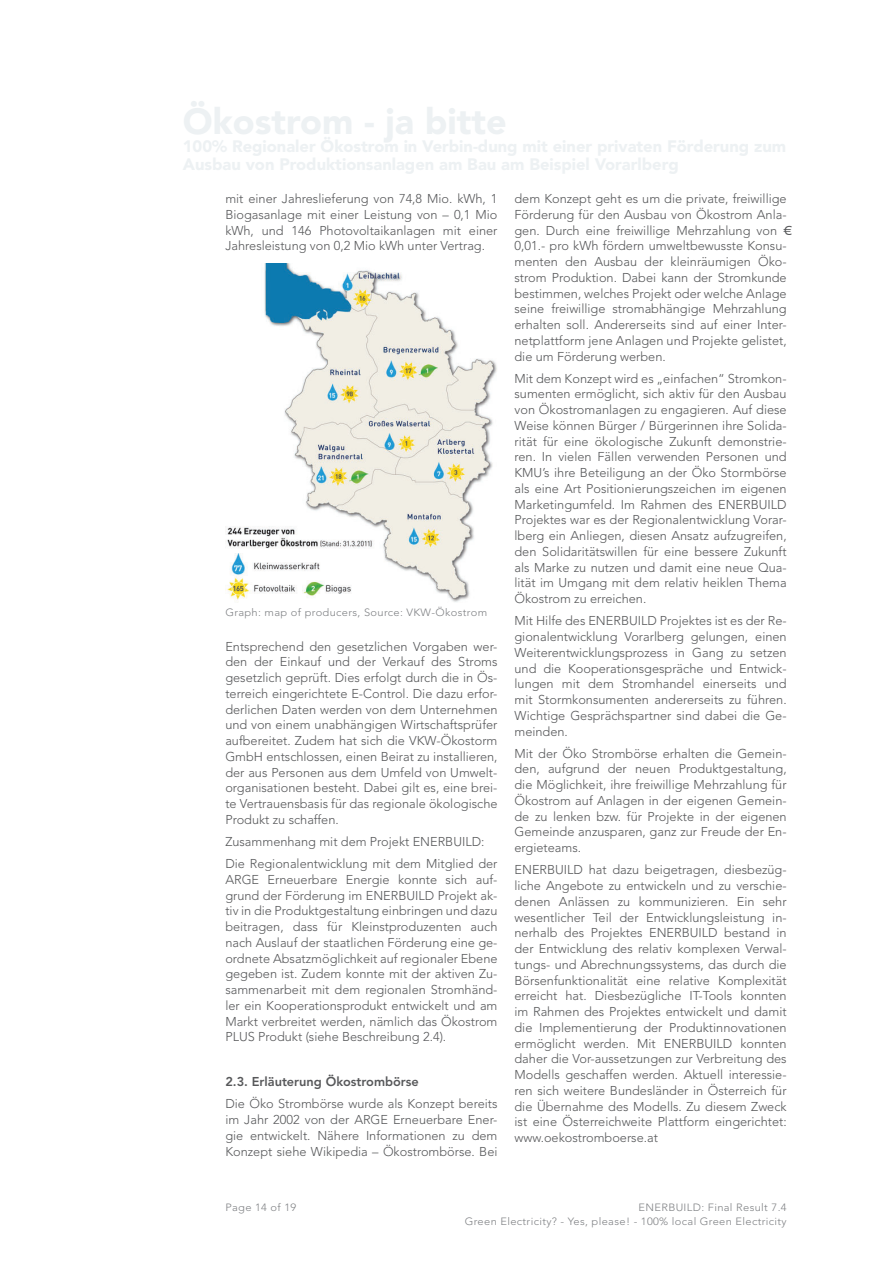
<style>
.page{position:relative;width:893px;height:1263px;background:#fff}
.page>*{position:absolute;margin:0;border:0;box-sizing:border-box;transform-origin:0 0}
.t1{font:300 12.75px/15.8px "Avenir";color:#57585a;text-align:justify}
.t2{font:800 12.75px "Avenir";color:#57585a}
.t3{font:300 10.5px/13.5px "Avenir";letter-spacing:.03em;color:#808285;text-align:right;scale:1.06 1}
</style>
<div class="page">
<img style="left:225px;top:263px;width:272px;height:339px">
<p class="t1" style="left:225px;top:191px;width:274px">mit einer Jahreslieferung von 74,8 Mio. kWh, 1<br>Biogasanlage mit einer Leistung von – 0,1 Mio kWh, und 146 Photovoltaikanlagen mit einer Jahresleistung von 0,2 Mio kWh unter Vertrag.</p>
<p class="t3" style="left:225px;top:606px;width:248px">Graph: map of producers, Source: VKW-Ökostrom</p>
<p class="t1" style="left:225px;top:638px;width:274px">Entsprechend den gesetzlichen Vorgaben wer&shy;den der Einkauf und der Verkauf des Stroms gesetzlich geprüft. Dies erfolgt durch die in Ös&shy;terreich eingerichtete E-Control. Die dazu erfor&shy;derlichen Daten werden von dem Unternehmen und von einem unabhängigen Wirtschaftsprüfer aufbereitet. Zudem hat sich die VKW-Ökostorm GmbH entschlossen, einen Beirat zu installieren, der aus Personen aus dem Umfeld von Umwelt&shy;organisationen besteht. Dabei gilt es, eine brei&shy;te Vertrauensbasis für das regionale ökologische Produkt zu schaffen.</p>
<p class="t1" style="left:225px;top:830px;width:274px;line-height:22.2px">Zusammenhang mit dem Projekt ENERBUILD:<br>Die Regionalentwicklung mit dem Mitglied der</p>
<p class="t1" style="left:225px;top:871px;width:274px">ARGE Erneuerbare Energie konnte sich auf&shy;grund der Förderung im ENERBUILD Projekt ak&shy;tiv in die Produktgestaltung einbringen und dazu beitragen, dass für Kleinstproduzenten auch nach Auslauf der staatlichen Förderung eine ge&shy;ordnete Absatzmöglichkeit auf regionaler Ebene gegeben ist. Zudem konnte mit der aktiven Zu&shy;sammenarbeit mit dem regionalen Stromhänd&shy;ler ein Kooperationsprodukt entwickelt und am Markt verbreitet werden, nämlich das Ökostrom PLUS Produkt (siehe Beschreibung 2.4).</p>
<p class="t2" style="left:225px;top:1074px;width:195px">2.3. Erläuterung Ökostrombörse</p>
<p class="t1" style="left:225px;top:1096px;width:274px">Die Öko Strombörse wurde als Konzept bereits im Jahr 2002 von der ARGE Erneuerbare Ener&shy;gie entwickelt. Nähere Informationen zu dem Konzept siehe Wikipedia – Ökostrombörse. Bei</p>
<p class="t1" style="left:514px;top:191px;width:274px">dem Konzept geht es um die private, freiwillige Förderung für den Ausbau von Ökostrom Anla&shy;gen. Durch eine freiwillige Mehrzahlung von € 0,01.- pro kWh fördern umweltbewusste Konsu&shy;menten den Ausbau der kleinräumigen Öko&shy;strom Produktion. Dabei kann der Stromkunde bestimmen, welches Projekt oder welche Anlage seine freiwillige stromabhängige Mehrzahlung erhalten soll. Andererseits sind auf einer Inter&shy;netplattform jene Anlagen und Projekte gelistet, die um Förderung werben.</p>
<p class="t1" style="left:514px;top:370px;width:274px">Mit dem Konzept wird es „einfachen“ Stromkon&shy;sumenten ermöglicht, sich aktiv für den Ausbau von Ökostromanlagen zu engagieren. Auf diese Weise können Bürger / Bürgerinnen ihre Solida&shy;rität für eine ökologische Zukunft demonstrie&shy;ren. In vielen Fällen verwenden Personen und KMU’s ihre Beteiligung an der Öko Stormbörse als eine Art Positionierungszeichen im eigenen Marketingumfeld. Im Rahmen des ENERBUILD Projektes war es der Regionalentwicklung Vorar&shy;lberg ein Anliegen, diesen Ansatz aufzugreifen, den Solidaritätswillen für eine bessere Zukunft als Marke zu nutzen und damit eine neue Qua&shy;lität im Umgang mit dem relativ heiklen Thema Ökostrom zu erreichen.</p>
<p class="t1" style="left:514px;top:613px;width:274px">Mit Hilfe des ENERBUILD Projektes ist es der Re&shy;gionalentwicklung Vorarlberg gelungen, einen Weiterentwicklungsprozess in Gang zu setzen und die Kooperationsgespräche und Entwick&shy;lungen mit dem Stromhandel einerseits und mit Stormkonsumenten andererseits zu führen.<br>Wichtige Gesprächspartner sind dabei die Ge&shy;meinden.</p>
<p class="t1" style="left:514px;top:745px;width:274px">Mit der Öko Strombörse erhalten die Gemein&shy;den, aufgrund der neuen Produktgestaltung, die Möglichkeit, ihre freiwillige Mehrzahlung für Ökostrom auf Anlagen in der eigenen Gemein&shy;de zu lenken bzw. für Projekte in der eigenen Gemeinde anzusparen, ganz zur Freude der En&shy;ergieteams.</p>
<p class="t1" style="left:514px;top:862px;width:274px">ENERBUILD hat dazu beigetragen, diesbezüg&shy;liche Angebote zu entwickeln und zu verschie&shy;denen Anlässen zu kommunizieren. Ein sehr wesentlicher Teil der Entwicklungsleistung in&shy;nerhalb des Projektes ENERBUILD bestand in der Entwicklung des relativ komplexen Verwal&shy;tungs- und Abrechnungssystems, das durch die Börsenfunktionalität eine relative Komplexität erreicht hat. Diesbezügliche IT-Tools konnten im Rahmen des Projektes entwickelt und damit die Implementierung der Produktinnovationen ermöglicht werden. Mit ENERBUILD konnten daher die Vor-aussetzungen zur Verbreitung des Modells geschaffen werden. Aktuell interessie&shy;ren sich weitere Bundesländer in Österreich für die Übernahme des Modells. Zu diesem Zweck ist eine Österreichweite Plattform eingerichtet: www.oekostromboerse.at</p>
<p class="t3" style="left:225px;top:1201px;width:68px">Page 14 of 19</p>
<p class="t3" style="left:465px;top:1201px;width:305px">ENERBUILD: Final Result 7.4<br>Green Electricity? - Yes, please! - 100% local Green Electricity</p>
</div>
